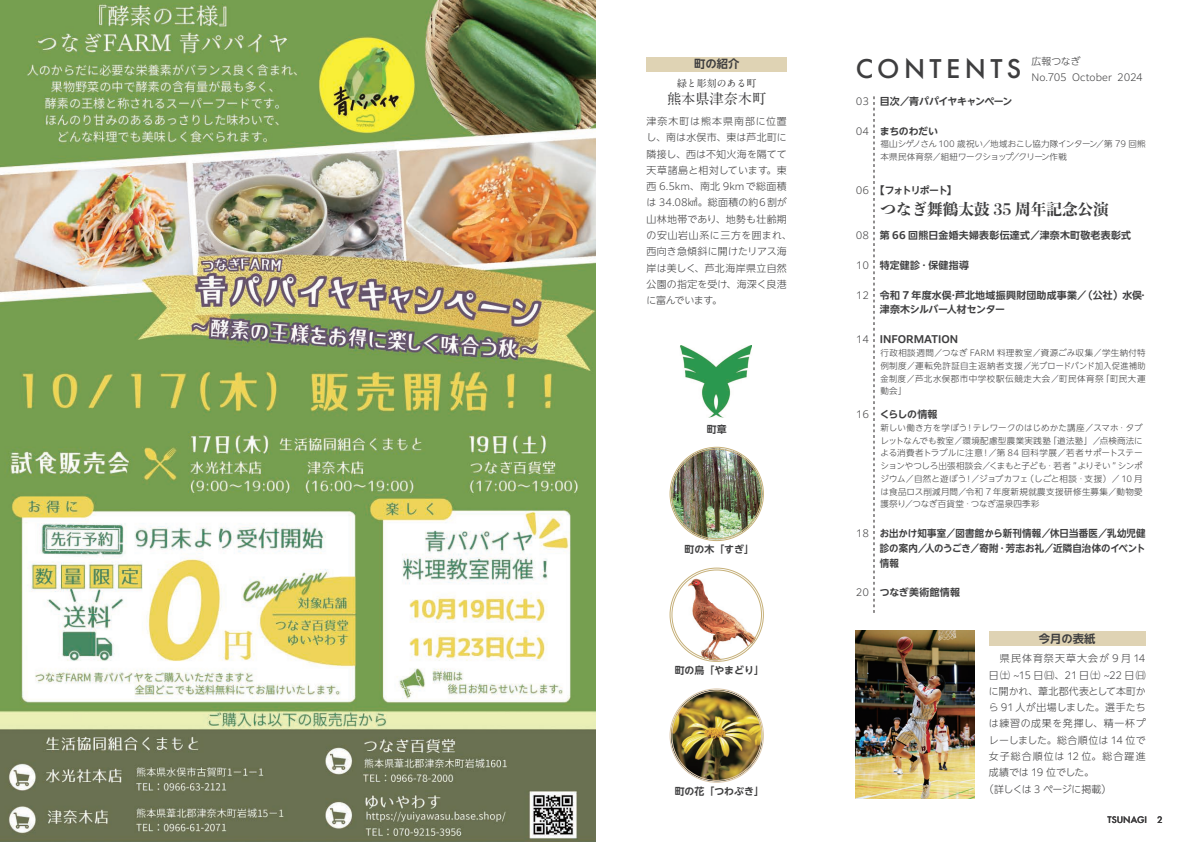
<style>
.page{position:relative;width:1191px;height:842px;background:#fff}
.page>*{position:absolute;margin:0;border:0;box-sizing:border-box;transform-origin:0 0}
.t1{font:500 28.3px "Futura PT";letter-spacing:.155em;color:#3e3e3f}
.t2{font:15.6px "P Bunkyu Md Min Std N EB";color:#3e3e3f}
.t3{font:700 14.2px "A1 Mincho Std";color:#3e3e3f}
.t4{font:700 11.3px "PUD Shin Go NT Pr 6 N De";color:#3e3e3f}
.t5{font:300 9.9px "PUD Shin Go NT Pr 6 N";letter-spacing:.015em;color:#3e3e3f}
.t6{font:700 9.9px/14.9px "PUD Shin Go NT Pr 6 N De";letter-spacing:.005em;color:#3e3e3f;text-align:right;scale:.95 1}
.t7{font:700 9.9px "PUD Shin Go NT Pr 6 N De";letter-spacing:.005em;color:#3e3e3f}
.t8{font:300 9.9px/16.3px "PUD Shin Go NT Pr 6 N";letter-spacing:.035em;color:#3e3e3f;text-align:right}
.t9{font:700 9.9px "PUD Shin Go NT Pr 6 N De";letter-spacing:.03em;color:#3e3e3f}
.t10{font:700 9.9px "PUD Shin Go NT Pr 6 N De";letter-spacing:.025em;color:#3e3e3f}
.t11{font:300 9.9px "PUD Shin Go NT Pr 6 N";letter-spacing:-.015em;color:#3e3e3f}
.t12{font:300 9.9px "PUD Shin Go NT Pr 6 N";letter-spacing:.115em;color:#3e3e3f}
.t13{font:300 9.9px "PUD Shin Go NT Pr 6 N";letter-spacing:.065em;color:#3e3e3f}
.t14{font:300 9.9px "PUD Shin Go NT Pr 6 N";letter-spacing:.1em;color:#3e3e3f}
.t15{font:300 9.9px "PUD Shin Go NT Pr 6 N";letter-spacing:.06em;color:#3e3e3f}
.t16{font:700 9.9px "PUD Shin Go NT Pr 6 N De";letter-spacing:-.05em;color:#3e3e3f}
.t17{font:700 9.9px/14.9px "PUD Shin Go NT Pr 6 N De";letter-spacing:-.03em;color:#3e3e3f}
.t18{font:300 9.9px "PUD Shin Go NT Pr 6 N";letter-spacing:-.05em;color:#3e3e3f}
.t19{font:300 9.9px "PUD Shin Go NT Pr 6 N";letter-spacing:-.005em;color:#3e3e3f}
.t20{font:700 9.9px "PUD Shin Go NT Pr 6 N De";letter-spacing:-.095em;color:#3e3e3f}
.t21{font:500 9.9px "Futura PT";color:#231f20}
.t22{font:700 9.9px "A1 Mincho Std";color:#3e3e3f}
.t23{font:300 9.9px "PUD Shin Go NT Pr 6 N";letter-spacing:-.03em;color:#3e3e3f}
.t24{font:300 8.5px/12.8px "PUD Shin Go NT Pr 6 N";letter-spacing:.025em;color:#3e3e3f;text-align:right}
.t25{font:300 8.5px/12.8px "PUD Shin Go NT Pr 6 N";letter-spacing:-.025em;color:#3e3e3f}
.t26{font:300 8.5px/12.8px "PUD Shin Go NT Pr 6 N";letter-spacing:.065em;color:#3e3e3f;scale:.95 1}
.t27{font:300 8.5px "PUD Shin Go NT Pr 6 N";letter-spacing:-.04em;color:#3e3e3f}
.t28{font:300 8.5px "PUD Shin Go NT Pr 6 N";letter-spacing:-.005em;color:#3e3e3f}
.t29{font:300 8.5px "PUD Shin Go NT Pr 6 N";color:#3e3e3f}
.t30{font:300 8.5px "PUD Shin Go NT Pr 6 N";letter-spacing:-.01em;color:#3e3e3f}
</style>
<div class="page">
<img style="left:680px;top:345px;width:72px;height:73px">
<img style="left:671px;top:690px;width:91px;height:91px;border-radius:46px">
<img style="left:671px;top:448px;width:91px;height:92px;border-radius:46px">
<img style="left:681px;top:575px;width:81px;height:57px">
<img style="left:681px;top:632px;width:54px;height:28px">
<img style="left:735px;top:632px;width:24px;height:24px">
<div style="left:646px;top:57px;width:141px;height:15px;background:#dfd3b4"></div>
<div style="left:989px;top:631px;width:156px;height:15px;background:#dfd3b4"></div>
<img style="left:855px;top:631px;width:119px;height:167px">
<svg style="left:873px;top:96px;width:1px;height:517px"></svg>
<img style="left:0;top:0;width:595px;height:842px">
<h3 class="t4" style="left:694px;top:58px;width:47px">町の紹介</h3>
<p class="t22" style="left:677px;top:75px;width:81px">緑と彫刻のある町</p>
<h3 class="t3" style="left:667px;top:87px;width:101px">熊本県津奈木町</h3>
<p class="t8" style="left:646px;top:113px;width:142px">津奈木町は熊本県南部に位置し、南は水俣市、東は芦北町に隣接し、西は不知火海を隔てて。東</p>
<p class="t5" style="left:646px;top:162px;width:123px">天草諸島と相対しています</p>
<p class="t5" style="left:646px;top:179px;width:142px">西 6.5km、南北 9kmで総面積</p>
<p class="t5" style="left:646px;top:195px;width:142px">は 34.08㎢。総面積の約６割が</p>
<p class="t5" style="left:646px;top:211px;width:142px">山林地帯であり、地勢も壮齢期</p>
<p class="t15" style="left:646px;top:228px;width:147px">の安山岩山系に三方を囲まれ、</p>
<p class="t5" style="left:646px;top:244px;width:142px">西向き急傾斜に開けたリアス海</p>
<p class="t5" style="left:646px;top:260px;width:142px">岸は美しく、芦北海岸県立自然</p>
<p class="t5" style="left:646px;top:277px;width:142px">公園の指定を受け、海深く良港</p>
<p class="t5" style="left:712px;top:293px;width:11px">。</p>
<p class="t23" style="left:646px;top:293px;width:68px">に富んでいます</p>
<p class="t7" style="left:707px;top:423px;width:21px">町章</p>
<p class="t7" style="left:684px;top:544px;width:71px">町の木「すぎ「</p>
<p class="t7" style="left:674px;top:665px;width:91px">町の鳥「やまどり「</p>
<p class="t7" style="left:674px;top:786px;width:91px">町の花「つわぶき「</p>
<h1 class="t1" style="left:855px;top:51px;width:167px">CONTENTS</h1>
<p class="t5" style="left:855px;top:94px;width:15px">03</p>
<p class="t5" style="left:855px;top:123px;width:15px">04</p>
<p class="t16" style="left:879px;top:96px;width:134px">目次／青パパイヤキャンペーン</p>
<p class="t7" style="left:879px;top:126px;width:60px">まちのわだい</p>
<p class="t5" style="left:1031px;top:54px;width:50px">広報つなぎ</p>
<p class="t5" style="left:1072px;top:70px;width:41px">October</p>
<p class="t5" style="left:1117px;top:70px;width:27px">2024</p>
<p class="t5" style="left:1031px;top:70px;width:37px">No.705</p>
<p class="t25" style="left:1018px;top:138px;width:81px;text-indent:-138px">福山シゲノさん 100 歳祝い／地域おこし協力隊インターンクリーン作戦</p>
<p class="t24" style="left:1095px;top:138px;width:51px">／第 79 回熊</p>
<p class="t28" style="left:880px;top:150px;width:135px">本県民体育祭／組紐ワークショップ</p>
<p class="t24" style="left:1011px;top:151px;width:10px">／</p>
<p class="t5" style="left:855px;top:183px;width:15px">06</p>
<p class="t5" style="left:855px;top:228px;width:15px">08</p>
<p class="t5" style="left:855px;top:257px;width:15px">10</p>
<p class="t5" style="left:855px;top:287px;width:15px">12</p>
<p class="t5" style="left:855px;top:332px;width:15px">14</p>
<p class="t20" style="left:875px;top:185px;width:83px">【フォトリポート【</p>
<p class="t9" style="left:879px;top:230px;width:253px">第 66 回熊日金婚夫婦表彰伝達式／津奈木町敬老表彰式</p>
<p class="t9" style="left:879px;top:260px;width:91px">特定健診・保健指導</p>
<h2 class="t2" style="left:880px;top:197px;width:230px">つなぎ舞鶴太鼓 35 周年記念公演</h2>
<p class="t10" style="left:879px;top:289px;width:264px">令和 7 年度水俣芦北地域振興財団助成事業（／公社）水俣</p>
<p class="t17" style="left:879px;top:288px;width:127px;text-indent:69px">・<br>津奈木シルバー人材センター</p>
<p class="t7" style="left:879px;top:334px;width:80px">INFORMATION</p>
<p class="t7" style="left:1138px;top:289px;width:11px">・</p>
<p class="t5" style="left:855px;top:406px;width:15px">16</p>
<p class="t24" style="left:880px;top:347px;width:267px">行政相談週間／つなぎ FARM 料理教室／資源ごみ収集／学生納付特例制度／運転免許証自主返納者支援／光ブロードバンド加入促進補助「町民大運</p>
<p class="t26" style="left:880px;top:372px;width:236px">金制度／芦北水俣郡市中学校駅伝競走大会／町民体育祭動会「</p>
<p class="t24" style="left:965px;top:421px;width:179px">！テレワークのはじめかた講座／スマホ・タブ</p>
<p class="t7" style="left:879px;top:408px;width:59px">くらしの情報</p>
<p class="t24" style="left:880px;top:421px;width:88px">新しい働き方を学ぼう</p>
<p class="t24" style="left:1048px;top:434px;width:96px">「道法塾」／点検商法に</p>
<p class="t24" style="left:988px;top:434px;width:156px;text-align:left;text-indent:-108px">レットなんでも教室／環境配慮型農業実践塾<br>／第 84 回科学展／若者サポートステー</p>
<p class="t30" style="left:880px;top:447px;width:104px">よる消費者トラブルに注意</p>
<p class="t24" style="left:981px;top:447px;width:10px">！</p>
<p class="t27" style="left:989px;top:459px;width:155px">くまもと子ども・若者 ”よりそい ” シンポ</p>
<p class="t24" style="left:880px;top:460px;width:112px">ションやつしろ出張相談会／</p>
<p class="t24" style="left:880px;top:472px;width:87px">ジウム／自然と遊ぼう</p>
<p class="t24" style="left:880px;top:485px;width:264px">は食品ロス削減月間／令和 7 年度新規就農支援研修生募集／動物愛</p>
<p class="t24" style="left:904px;top:498px;width:136px">／つなぎ百貨堂・つなぎ温泉四季彩</p>
<p class="t24" style="left:971px;top:472px;width:59px">／ジョブカフェ</p>
<p class="t29" style="left:1025px;top:472px;width:119px">（しごと相談・支援）／10 月</p>
<p class="t24" style="left:964px;top:472px;width:10px">！</p>
<p class="t24" style="left:880px;top:498px;width:27px">護祭り</p>
<p class="t5" style="left:855px;top:525px;width:15px">18</p>
<p class="t5" style="left:855px;top:585px;width:15px">20</p>
<p class="t6" style="left:879px;top:526px;width:281px">お出かけ知事室／図書館から新刊情報／休日当番医／乳幼児健人のうごき／寄附・芳志お礼／近隣自治体のイベント</p>
<p class="t6" style="left:879px;top:541px;width:51px;text-align:left">診の案内／情報</p>
<p class="t9" style="left:879px;top:587px;width:82px">つなぎ美術館情報</p>
<h3 class="t4" style="left:1039px;top:632px;width:58px">今月の表紙</h3>
<p class="t12" style="left:989px;top:651px;width:158px">　県民体育祭天草大会が 9 月 14</p>
<p class="t5" style="left:989px;top:667px;width:158px">日㈯ ~15 日㈰、21 日㈯ ~22 日㈰</p>
<p class="t5" style="left:989px;top:683px;width:158px">に開かれ、葦北郡代表として本町か</p>
<p class="t11" style="left:989px;top:700px;width:158px">ら 91 人が出場しました。選手たち</p>
<p class="t13" style="left:989px;top:716px;width:158px">は練習の成果を発揮し、精一杯プ</p>
<p class="t5" style="left:989px;top:732px;width:158px">レーしました。総合順位は 14 位で</p>
<p class="t14" style="left:989px;top:749px;width:158px">女子総合順位は 12 位。総合躍進</p>
<p class="t19" style="left:989px;top:765px;width:107px">成績では 19 位でした。</p>
<p class="t18" style="left:984px;top:781px;width:129px">（詳しくは 3 ページに掲載(</p>
<p class="t21" style="left:1107px;top:814px;width:41px">TSUNAGI</p>
<p class="t21" style="left:1157px;top:814px;width:7px">2</p>
</div>
